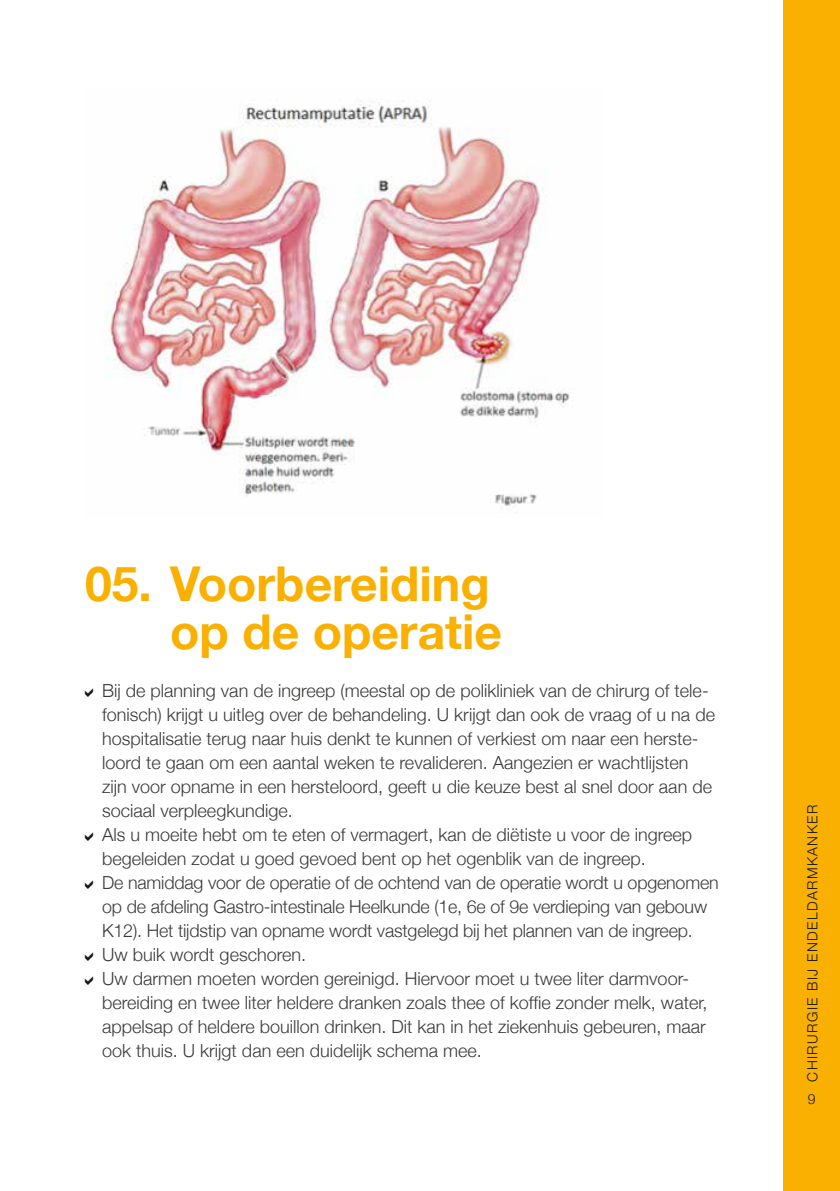
<style>
.page{position:relative;width:840px;height:1191px;background:#fff}
.page>*{position:absolute;margin:0;border:0;box-sizing:border-box;transform-origin:0 0}
.t1{font:700 48px/48px "Helvetica Neue";color:#f9b000;text-align:right}
.t2{font:300 18px "Helvetica Neue";color:#3a3a39}
.t3{font:300 14px "Helvetica Neue";letter-spacing:.1em;color:#181716}
.s1{font-family:"UZ vink";font-weight:400;font-size:12px;color:#181716}
</style>
<div class="page">
<div style="left:782px;top:0;width:57px;height:1191px;background:#f9b000"></div>
<img style="left:106px;top:100px;width:464px;height:413px">
<h1 class="t1" style="left:85px;top:559px;width:418px">05. Voorbereiding op de operatie</h1>
<p class="t2" style="left:85px;top:680px;width:624px"><span class="s1">A</span> Bij de planning van de ingreep (meestal op de polikliniek van de chirurg of tele-</p>
<p class="t2" style="left:102px;top:704px;width:614px">fonisch) krijgt u uitleg over de behandeling. U krijgt dan ook de vraag of u na de</p>
<p class="t2" style="left:102px;top:728px;width:597px">hospitalisatie terug naar huis denkt te kunnen of verkiest om naar een herste-</p>
<p class="t2" style="left:102px;top:752px;width:587px">loord te gaan om een aantal weken te revalideren. Aangezien er wachtlijsten</p>
<p class="t2" style="left:102px;top:776px;width:611px">zijn voor opname in een hersteloord, geeft u die keuze best al snel door aan de</p>
<p class="t2" style="left:102px;top:800px;width:192px">sociaal verpleegkundige.</p>
<p class="t2" style="left:85px;top:824px;width:608px"><span class="s1">A</span> Als u moeite hebt om te eten of vermagert, kan de diëtiste u voor de ingreep</p>
<p class="t2" style="left:102px;top:848px;width:545px">begeleiden zodat u goed gevoed bent op het ogenblik van de ingreep.</p>
<p class="t2" style="left:85px;top:872px;width:634px"><span class="s1">A</span> De namiddag voor de operatie of de ochtend van de operatie wordt u opgenomen</p>
<p class="t2" style="left:102px;top:896px;width:606px">op de afdeling Gastro-intestinale Heelkunde (1e, 6e of 9e verdieping van gebouw</p>
<p class="t2" style="left:102px;top:920px;width:592px">K12). Het tijdstip van opname wordt vastgelegd bij het plannen van de ingreep.</p>
<p class="t2" style="left:85px;top:944px;width:222px"><span class="s1">A</span> Uw buik wordt geschoren.</p>
<p class="t2" style="left:85px;top:968px;width:605px"><span class="s1">A</span> Uw darmen moeten worden gereinigd. Hiervoor moet u twee liter darmvoor-</p>
<p class="t2" style="left:102px;top:992px;width:606px">bereiding en twee liter heldere dranken zoals thee of koffie zonder melk, water,</p>
<p class="t2" style="left:102px;top:1016px;width:605px">appelsap of heldere bouillon drinken. Dit kan in het ziekenhuis gebeuren, maar</p>
<p class="t2" style="left:102px;top:1040px;width:381px">ook thuis. U krijgt dan een duidelijk schema mee.</p>
<p class="t3" style="left:803px;top:1081px;width:278px;rotate:-90deg">CHIRURGIE BIJ ENDELDARMKANKER</p>
<p class="t3" style="left:807px;top:1090px;width:9px">9</p>
</div>
